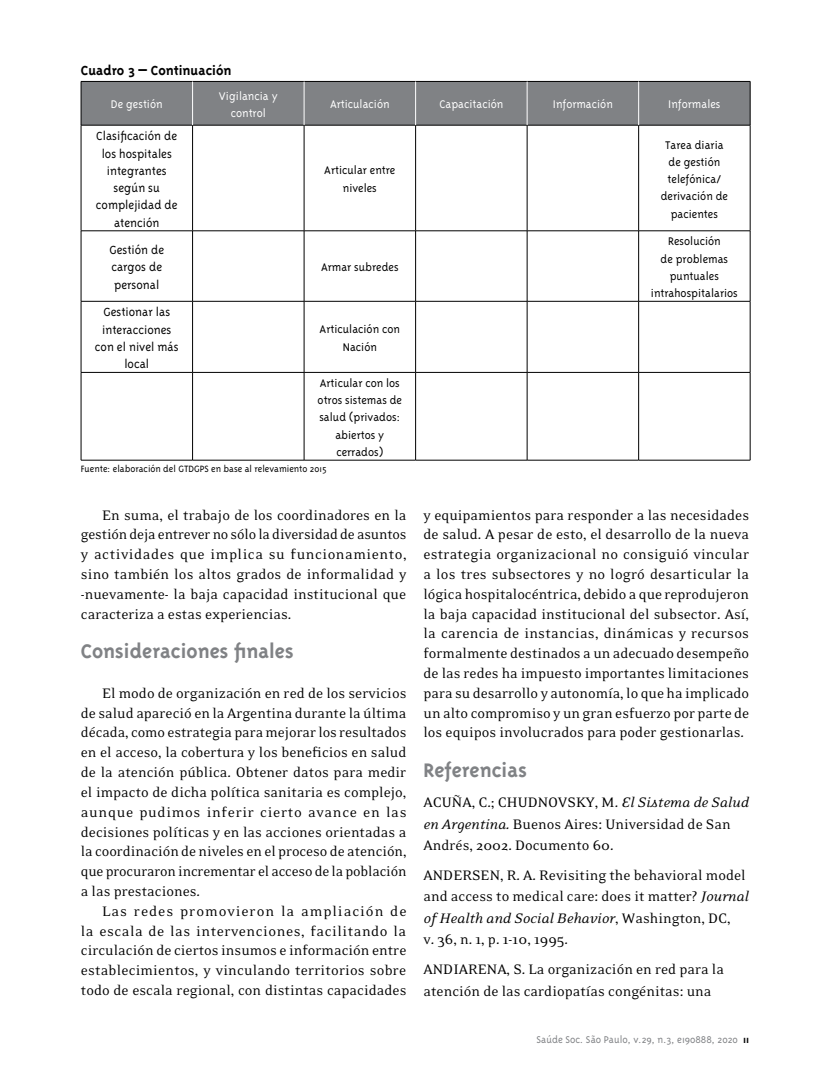
<style>
.page{position:relative;width:830px;height:1085px;background:#fff}
.page>*{position:absolute;margin:0;border:0;box-sizing:border-box;transform-origin:0 0}
.t1{font:700 22.5px "Triplex";color:#808285}
.t2{font:15.75px/19.8px "Eidetic Neo";color:#000;text-align:justify}
.t3{font:700 15px "Triplex";color:#000}
.t4{font:300 13.5px/17.2px "Triplex";color:#000;text-align:center}
.t5{font:300 12.75px/17.2px "Triplex";color:#000;text-align:center}
.t6{font:300 12.75px/16.5px "Triplex";color:#fff;text-align:center}
.t7{font:300 11.25px "Triplex";color:#808285}
.t8{font:300 10.5px "Triplex";color:#000}
.s1{font-style:italic}
.s2{font-weight:700;color:#000}
</style>
<div class="page">
<div style="left:82px;top:82px;width:667px;height:43px;background:#808285"></div>
<hr style="left:192px;top:125px;width:1px;height:105px;background:#000">
<hr style="left:304px;top:125px;width:1px;height:105px;background:#000">
<hr style="left:415px;top:125px;width:1px;height:105px;background:#000">
<hr style="left:526px;top:125px;width:1px;height:105px;background:#000">
<hr style="left:638px;top:125px;width:1px;height:105px;background:#000">
<hr style="left:81px;top:230px;width:111px;height:1px;background:#000">
<hr style="left:192px;top:230px;width:112px;height:1px;background:#000">
<hr style="left:192px;top:231px;width:1px;height:70px;background:#000">
<hr style="left:304px;top:230px;width:111px;height:1px;background:#000">
<hr style="left:304px;top:231px;width:1px;height:70px;background:#000">
<hr style="left:415px;top:230px;width:112px;height:1px;background:#000">
<hr style="left:415px;top:231px;width:1px;height:70px;background:#000">
<hr style="left:527px;top:230px;width:111px;height:1px;background:#000">
<hr style="left:526px;top:231px;width:1px;height:70px;background:#000">
<hr style="left:638px;top:230px;width:112px;height:1px;background:#000">
<hr style="left:638px;top:231px;width:1px;height:70px;background:#000">
<hr style="left:81px;top:301px;width:111px;height:1px;background:#000">
<hr style="left:192px;top:301px;width:112px;height:1px;background:#000">
<hr style="left:192px;top:301px;width:1px;height:71px;background:#000">
<hr style="left:304px;top:301px;width:111px;height:1px;background:#000">
<hr style="left:304px;top:301px;width:1px;height:71px;background:#000">
<hr style="left:415px;top:301px;width:112px;height:1px;background:#000">
<hr style="left:415px;top:301px;width:1px;height:71px;background:#000">
<hr style="left:527px;top:301px;width:111px;height:1px;background:#000">
<hr style="left:526px;top:301px;width:1px;height:71px;background:#000">
<hr style="left:638px;top:301px;width:112px;height:1px;background:#000">
<hr style="left:638px;top:301px;width:1px;height:71px;background:#000">
<hr style="left:192px;top:372px;width:1px;height:88px;background:#000">
<hr style="left:304px;top:372px;width:1px;height:88px;background:#000">
<hr style="left:415px;top:372px;width:1px;height:88px;background:#000">
<hr style="left:526px;top:372px;width:1px;height:88px;background:#000">
<hr style="left:638px;top:372px;width:1px;height:88px;background:#000">
<hr style="left:81px;top:125px;width:1px;height:105px;background:#000">
<hr style="left:749px;top:125px;width:1px;height:105px;background:#000">
<hr style="left:81px;top:231px;width:1px;height:70px;background:#000">
<hr style="left:749px;top:231px;width:1px;height:70px;background:#000">
<hr style="left:81px;top:301px;width:1px;height:71px;background:#000">
<hr style="left:749px;top:301px;width:1px;height:71px;background:#000">
<hr style="left:81px;top:372px;width:111px;height:1px;background:#000">
<hr style="left:81px;top:372px;width:1px;height:88px;background:#000">
<hr style="left:192px;top:372px;width:112px;height:1px;background:#000">
<hr style="left:304px;top:372px;width:111px;height:1px;background:#000">
<hr style="left:415px;top:372px;width:112px;height:1px;background:#000">
<hr style="left:527px;top:372px;width:111px;height:1px;background:#000">
<hr style="left:638px;top:372px;width:112px;height:1px;background:#000">
<hr style="left:749px;top:372px;width:1px;height:88px;background:#000">
<hr style="left:81px;top:460px;width:111px;height:1px;background:#000">
<hr style="left:192px;top:460px;width:112px;height:1px;background:#000">
<hr style="left:304px;top:460px;width:111px;height:1px;background:#000">
<hr style="left:415px;top:460px;width:112px;height:1px;background:#000">
<hr style="left:527px;top:460px;width:111px;height:1px;background:#000">
<hr style="left:638px;top:460px;width:112px;height:1px;background:#000">
<hr style="left:81px;top:81px;width:111px;height:1px;background:#000">
<hr style="left:81px;top:82px;width:1px;height:43px;background:#000">
<hr style="left:192px;top:81px;width:112px;height:1px;background:#000">
<hr style="left:304px;top:81px;width:111px;height:1px;background:#000">
<hr style="left:415px;top:81px;width:112px;height:1px;background:#000">
<hr style="left:527px;top:81px;width:111px;height:1px;background:#000">
<hr style="left:638px;top:81px;width:112px;height:1px;background:#000">
<hr style="left:749px;top:82px;width:1px;height:43px;background:#000">
<hr style="left:81px;top:125px;width:111px;height:1px;background:#000">
<hr style="left:192px;top:125px;width:112px;height:1px;background:#000">
<hr style="left:304px;top:125px;width:111px;height:1px;background:#000">
<hr style="left:415px;top:125px;width:112px;height:1px;background:#000">
<hr style="left:527px;top:125px;width:111px;height:1px;background:#000">
<hr style="left:638px;top:125px;width:112px;height:1px;background:#000">
<hr style="left:192px;top:82px;width:1px;height:43px;background:#fff">
<hr style="left:304px;top:82px;width:1px;height:43px;background:#fff">
<hr style="left:415px;top:82px;width:1px;height:43px;background:#fff">
<hr style="left:526px;top:82px;width:1px;height:43px;background:#fff">
<hr style="left:638px;top:82px;width:1px;height:43px;background:#fff">
<p class="t3" style="left:81px;top:62px;width:152px">Cuadro 3 – Continuación</p>
<p class="t6" style="left:111px;top:96px;width:53px">De gestión</p>
<p class="t6" style="left:219px;top:88px;width:60px">Vigilancia y control</p>
<p class="t6" style="left:330px;top:96px;width:61px">Articulación</p>
<p class="t6" style="left:439px;top:96px;width:65px">Capacitación</p>
<p class="t6" style="left:552px;top:96px;width:61px">Información</p>
<p class="t6" style="left:668px;top:96px;width:54px">Informales</p>
<p class="t4" style="left:96px;top:127px;width:83px">Clasificación de los hospitales integrantes según su complejidad de atención</p>
<p class="t5" style="left:660px;top:136px;width:69px">Tarea diaria de gestión telefónica/ derivación de pacientes</p>
<p class="t5" style="left:324px;top:162px;width:73px">Articular entre niveles</p>
<p class="t4" style="left:109px;top:241px;width:56px;text-align:left">Gestión de cargos de personal</p>
<p class="t5" style="left:321px;top:258px;width:79px">Armar subredes</p>
<p class="t4" style="left:95px;top:303px;width:85px">Gestionar las interacciones con el nivel más local</p>
<p class="t5" style="left:319px;top:320px;width:82px">Articulación con<br>Nación</p>
<p class="t5" style="left:317px;top:374px;width:86px">Articular con los otros sistemas de salud (privados: abiertos y cerrados)</p>
<p class="t8" style="left:81px;top:463px;width:247px">Fuente: elaboración del GTDGPS en base al relevamiento 2015</p>
<p class="t2" style="left:81px;top:505px;width:327px;text-indent:21px">En suma, el trabajo de los coordinadores en la gestión deja entrever no sólo la diversidad de asuntos y actividades que implica su funcionamiento, sino también los altos grados de informalidad y -nuevamente- la baja capacidad institucional que caracteriza a estas experiencias.</p>
<h1 class="t1" style="left:81px;top:638px;width:214px">Consideraciones finales</h1>
<p class="t2" style="left:81px;top:683px;width:327px;text-indent:21px">El modo de organización en red de los servicios de salud apareció en la Argentina durante la última década, como estrategia para mejorar los resultados en el acceso, la cobertura y los beneficios en salud de la atención pública. Obtener datos para medir el impacto de dicha política sanitaria es complejo, aunque pudimos inferir cierto avance en las decisiones políticas y en las acciones orientadas a la coordinación de niveles en el proceso de atención, que procuraron incrementar el acceso de la población a las prestaciones.</p>
<p class="t2" style="left:81px;top:901px;width:327px;text-indent:21px">Las redes promovieron la ampliación de la escala de las intervenciones, facilitando la circulación de ciertos insumos e información entre establecimientos, y vinculando territorios sobre todo de escala regional, con distintas capacidades</p>
<p class="t5" style="left:650px;top:232px;width:88px">Resolución<br>de problemas puntuales intrahospitalarios</p>
<p class="t2" style="left:423px;top:505px;width:327px">y equipamientos para responder a las necesidades de salud. A pesar de esto, el desarrollo de la nueva estrategia organizacional no consiguió vincular a los tres subsectores y no logró desarticular la lógica hospitalocéntrica, debido a que reprodujeron la baja capacidad institucional del subsector. Así, la carencia de instancias, dinámicas y recursos formalmente destinados a un adecuado desempeño de las redes ha impuesto importantes limitaciones para su desarrollo y autonomía, lo que ha implicado un alto compromiso y un gran esfuerzo por parte de los equipos involucrados para poder gestionarlas.</p>
<h1 class="t1" style="left:423px;top:757px;width:105px">Referencias</h1>
<p class="t2" style="left:423px;top:791px;width:327px;line-height:21.5px;text-align:left">ACUÑA, C.; CHUDNOVSKY, M. <span class="s1">El Sistema de Salud en Argentina.</span> Buenos Aires: Universidad de San<br>Andrés, 2002. Documento 60.</p>
<p class="t2" style="left:423px;top:864px;width:326px;line-height:21.5px;text-align:left">ANDERSEN, R. A. Revisiting the behavioral model and access to medical care: does it matter? <span class="s1">Journal of Health and Social Behavior</span>, Washington, DC,<br>v. 36, n. 1, p. 1-10, 1995.</p>
<p class="t2" style="left:423px;top:958px;width:302px;line-height:21.5px">ANDIARENA, S. La organización en red para la atención de las cardiopatías congénitas: una</p>
<p class="t7" style="left:536px;top:1033px;width:214px">Saúde Soc. São Paulo, v.29, n.3, e190888, 2020 <span class="s2">11</span></p>
</div>
